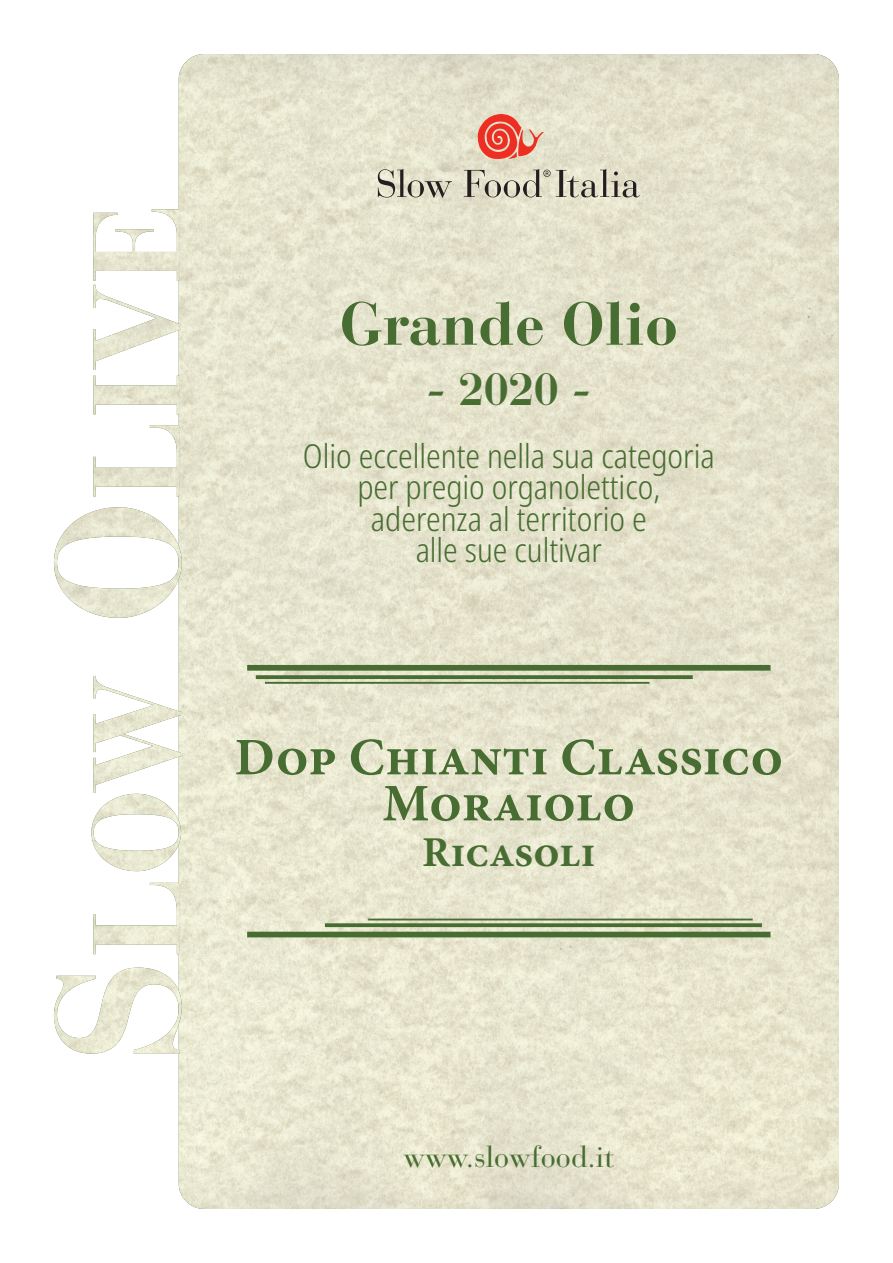
<style>
.page{position:relative;width:893px;height:1263px;background:#fff}
.page>*{position:absolute;margin:0;border:0;box-sizing:border-box;transform-origin:0 0}
.t1{font:700 60px "Bauer Bodoni Std";color:#486d32}
.t2{font:700 52.8px "Minion Pro";color:#486d32}
.t3{font:700 45px "Bauer Bodoni Std";color:#486d32}
.t4{font:700 42.6px "Minion Pro";color:#486d32}
.t5{font:300 condensed 33px "Noto Sans";color:#486d32}
.t6{font:30px "Bauer Bodoni Std";color:#486d32}
</style>
<div class="page">
<img style="left:179px;top:54px;width:660px;height:1155px">
<img style="left:54px;top:209px;width:128px;height:844px">
<div style="left:247px;top:665px;width:523px;height:6px;background:#486d32"></div>
<svg style="left:256px;top:675px;width:437px;height:4px;background:#51733a"></svg>
<hr style="left:265px;top:682px;width:384px;height:2px;background:#486d32">
<div style="left:247px;top:932px;width:523px;height:5px;background:#486d32"></div>
<svg style="left:325px;top:923px;width:437px;height:4px;background:#54763d"></svg>
<hr style="left:368px;top:918px;width:385px;height:2px;background:#486d32">
<svg style="left:478px;top:114px;width:66px;height:46px;background:#e88877"></svg>
<svg style="left:378px;top:169px;width:74px;height:29px;background:#bbb9a7"></svg>
<svg style="left:464px;top:169px;width:176px;height:28px;background:#bbb8a7"></svg>
<p class="t1" style="left:339px;top:288px;width:340px">Grande Olio</p>
<p class="t3" style="left:426px;top:362px;width:167px">- 2020 -</p>
<p class="t5" style="left:303px;top:433px;width:413px">Olio eccellente nella sua categoria</p>
<p class="t5" style="left:357px;top:464px;width:304px">per pregio organolettico,</p>
<p class="t5" style="left:371px;top:496px;width:277px">aderenza al territorio e</p>
<p class="t5" style="left:416px;top:527px;width:188px">alle sue cultivar</p>
<p class="t2" style="left:235px;top:726px;width:550px">Dop Chianti Classico</p>
<p class="t2" style="left:383px;top:772px;width:254px">Moraiolo</p>
<p class="t4" style="left:422px;top:827px;width:175px">Ricasoli</p>
<p class="t6" style="left:403px;top:1139px;width:212px">www.slowfood.it</p>
</div>
